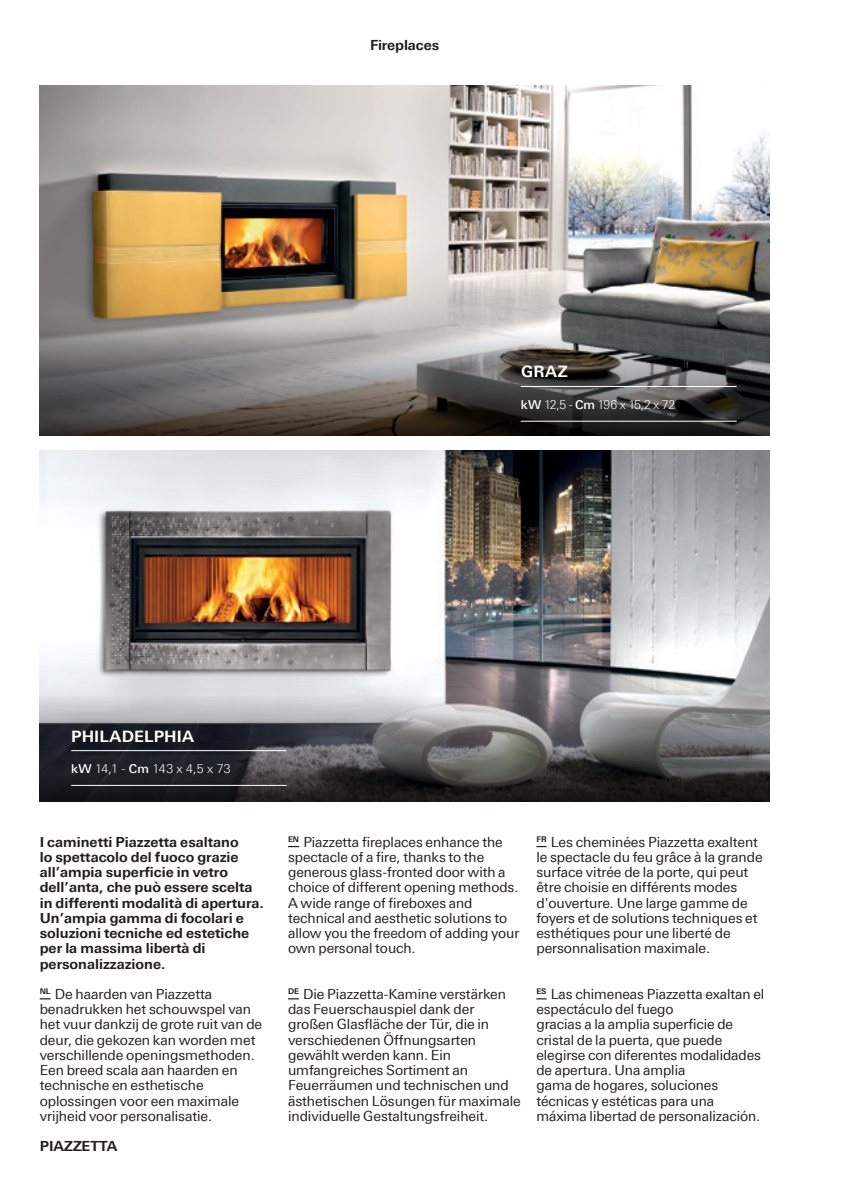
<style>
.page{position:relative;width:844px;height:1191px;background:#fff}
.page>*{position:absolute;margin:0;border:0;box-sizing:border-box;transform-origin:0 0}
.t1{font:700 15.75px "Linotype Univers 630";letter-spacing:.01em;color:#fff}
._00_00_body-text{font:14px/15.2px "Linotype Univers 430";letter-spacing:-.005em;color:#231f20}
._02_Testo_prodotto_I{font:700 14px/15.2px "Linotype Univers 630";color:#231f20}
._00_00_body-text-2{font:700 14px "Linotype Univers 630";letter-spacing:-.005em;color:#231f20}
.t2{font:300 12.25px "Linotype Univers 330";letter-spacing:-.04em;color:#fff}
.s1{font-family:"Linotype Univers 530";font-weight:500}
</style>
<div class="page">
<hr style="left:843px;top:595px;width:1px;height:596px;background:#e9eaeb">
<img style="left:40px;top:451px;width:729px;height:236px">
<img style="left:40px;top:85px;width:729px;height:237px">
<svg style="left:40px;top:322px;width:729px;height:113px;background:#666462"></svg>
<svg style="left:40px;top:687px;width:729px;height:114px;background:#646466"></svg>
<hr style="left:71px;top:750px;width:215px;height:1px;background:#fff">
<hr style="left:71px;top:785px;width:215px;height:1px;background:#fff">
<hr style="left:520px;top:386px;width:216px;height:1px;background:#fff">
<hr style="left:520px;top:421px;width:216px;height:1px;background:#fff">
<p class="_00_00_body-text-2" style="left:370px;top:36px;width:71px">Fireplaces</p>
<p class="t1" style="left:521px;top:362px;width:48px">GRAZ</p>
<p class="t2" style="left:520px;top:397px;width:156px"><span class="s1">kW</span> 12,5 - <span class="s1">Cm</span> 196 x 15,2 x 72</p>
<p class="t1" style="left:71px;top:727px;width:124px">PHILADELPHIA</p>
<p class="t2" style="left:71px;top:761px;width:161px"><span class="s1">kW</span> 14,1 - <span class="s1">Cm</span> 143 x 4,5 x 73</p>
<p class="_02_Testo_prodotto_I" style="left:40px;top:834px;width:225px">I caminetti Piazzetta esaltano<br>lo spettacolo del fuoco grazie all’ampia superficie in vetro dell’anta, che può essere scelta in differenti modalità di apertura.<br>Un’ampia gamma di focolari e soluzioni tecniche ed estetiche per la massima libertà di personalizzazione.</p>
<p class="_00_00_body-text" style="left:40px;top:986px;width:224px"><sup>NL</sup> De haarden van Piazzetta benadrukken het schouwspel van het vuur dankzij de grote ruit van de deur, die gekozen kan worden met verschillende openingsmethoden.<br>Een breed scala aan haarden en technische en esthetische oplossingen voor een maximale vrijheid voor personalisatie.</p>
<p class="_02_Testo_prodotto_I" style="left:40px;top:1138px;width:79px">PIAZZETTA</p>
<p class="_00_00_body-text" style="left:288px;top:834px;width:233px"><sup>EN</sup> Piazzetta fireplaces enhance the spectacle of a fire, thanks to the generous glass-fronted door with a choice of different opening methods.<br>A wide range of fireboxes and technical and aesthetic solutions to allow you the freedom of adding your own personal touch.</p>
<p class="_00_00_body-text" style="left:536px;top:834px;width:228px"><sup>FR</sup> Les cheminées Piazzetta exaltent le spectacle du feu grâce à la grande surface vitrée de la porte, qui peut être choisie en différents modes d'ouverture. Une large gamme de foyers et de solutions techniques et esthétiques pour une liberté de personnalisation maximale.</p>
<p class="_00_00_body-text" style="left:288px;top:986px;width:234px"><sup>DE</sup> Die Piazzetta-Kamine verstärken das Feuerschauspiel dank der großen Glasfläche der Tür, die in verschiedenen Öffnungsarten gewählt werden kann. Ein umfangreiches Sortiment an<br>Feuerräumen und technischen und ästhetischen Lösungen für maximale individuelle Gestaltungsfreiheit.</p>
<p class="_00_00_body-text" style="left:536px;top:986px;width:229px"><sup>ES</sup> Las chimeneas Piazzetta exaltan el espectáculo del fuego</p>
<p class="_00_00_body-text" style="left:536px;top:1017px;width:198px">gracias a la amplia superficie de cristal de la puerta, que puede</p>
<p class="_00_00_body-text" style="left:536px;top:1047px;width:226px">elegirse con diferentes modalidades de apertura. Una amplia</p>
<p class="_00_00_body-text" style="left:536px;top:1077px;width:183px">gama de hogares, soluciones técnicas y estéticas para una</p>
<p class="_00_00_body-text" style="left:536px;top:1108px;width:225px">máxima libertad de personalización.</p>
</div>
